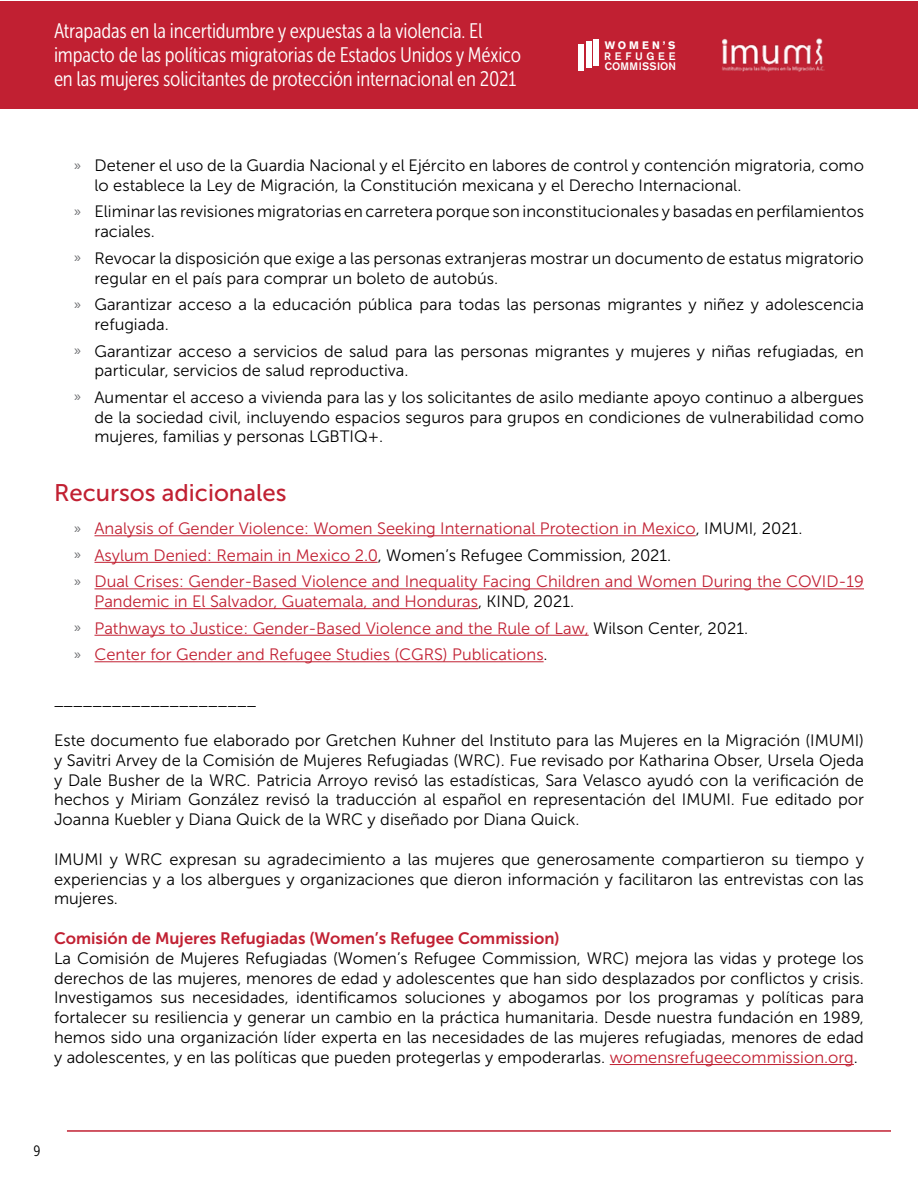
<style>
.page{position:relative;width:918px;height:1188px;background:#fff}
.page>*{position:absolute;margin:0;border:0;box-sizing:border-box;transform-origin:0 0}
.Heading_2{font:24px "Museo Sans 500";color:#c12032}
.t1{font:21px/24px "Museo Sans Cond 300";letter-spacing:-.01em;color:#fff}
.Body{font:16.5px/19.8px "Museo Sans 300";color:#000}
.t2{font:16.5px/19.8px "Museo Sans 300";color:#c12032}
.Body-2{font:16.5px "Museo Sans 700";color:#c12032}
.t3{font:15px "Museo Sans Cond 300";color:#000}
.t4{font:500 10.8px "Akzidenz Grotesk BE";letter-spacing:.02em;color:#fff}
.t5{font:500 10.8px "Akzidenz Grotesk BE";letter-spacing:.36em;color:#fff}
.t6{font:700 10.8px "Akzidenz Grotesk BE";letter-spacing:.28em;color:#fff}
.s1{font-family:"Myriad Pro";font-size:14.85px;color:#6d6e71}
.s2{color:#000}
.s3{color:#c12032}
</style>
<div class="page">
<hr style="left:94px;top:535px;width:602px;height:1px;background:#c12032">
<hr style="left:94px;top:562px;width:284px;height:1px;background:#c12032">
<hr style="left:94px;top:589px;width:770px;height:1px;background:#c12032">
<hr style="left:94px;top:608px;width:384px;height:1px;background:#c12032">
<hr style="left:94px;top:635px;width:495px;height:1px;background:#c12032">
<hr style="left:94px;top:662px;width:450px;height:1px;background:#c12032">
<hr style="left:610px;top:1064px;width:244px;height:1px;background:#c12032">
<div style="left:0;top:1px;width:917px;height:107px;background:#c12032"></div>
<div style="left:586px;top:42px;width:5px;height:26px;background:#fff"></div>
<div style="left:578px;top:44px;width:6px;height:26px;background:#fff"></div>
<div style="left:593px;top:39px;width:6px;height:27px;background:#fff"></div>
<img style="left:722px;top:38px;width:103px;height:34px">
<hr style="left:67px;top:1130px;width:824px;height:2px;background:#c12032">
<p class="t1" style="left:54px;top:19px;width:469px">Atrapadas en la incertidumbre y expuestas a la violencia. El impacto de las políticas migratorias de Estados Unidos y México en las mujeres solicitantes de protección internacional en 2021</p>
<p class="t6" style="left:605px;top:39px;width:72px">WOMEN’S</p>
<p class="t5" style="left:604px;top:49px;width:73px">REFUGEE</p>
<p class="t4" style="left:605px;top:60px;width:73px">COMMISSION</p>
<p class="Body" style="left:94px;top:156px;width:771px;text-indent:-20px"><span class="s1">»</span> Detener el uso de la Guardia Nacional y el Ejército en labores de control y contención migratoria, como lo establece la Ley de Migración, la Constitución mexicana y el Derecho Internacional.</p>
<p class="Body" style="left:94px;top:202px;width:771px;text-indent:-20px"><span class="s1">»</span> Eliminar las revisiones migratorias en carretera porque son inconstitucionales y basadas en perfilamientos raciales.</p>
<p class="Body" style="left:94px;top:248px;width:771px;text-indent:-20px"><span class="s1">»</span> Revocar la disposición que exige a las personas extranjeras mostrar un documento de estatus migratorio regular en el país para comprar un boleto de autobús.</p>
<p class="Body" style="left:94px;top:295px;width:771px;text-indent:-20px"><span class="s1">»</span> Garantizar acceso a la educación pública para todas las personas migrantes y niñez y adolescencia refugiada.</p>
<p class="Body" style="left:94px;top:341px;width:771px;text-indent:-20px"><span class="s1">»</span> Garantizar acceso a servicios de salud para las personas migrantes y mujeres y niñas refugiadas, en particular, servicios de salud reproductiva.</p>
<p class="Body" style="left:94px;top:387px;width:771px;text-align:justify;text-indent:-20px"><span class="s1">»</span> Aumentar el acceso a vivienda para las y los solicitantes de asilo mediante apoyo continuo a albergues de la sociedad civil, incluyendo espacios seguros para grupos en condiciones de vulnerabilidad como mujeres, familias y personas LGBTIQ+.</p>
<p class="Heading_2" style="left:54px;top:479px;width:234px">Recursos adicionales</p>
<p class="t2" style="left:74px;top:519px;width:730px"><span class="s1">»</span> Analysis of Gender Violence: Women Seeking International Protection in Mexico<span class="s2">, IMUMI, 2021.</span></p>
<p class="Body" style="left:74px;top:545px;width:599px"><span class="s1">»</span> <span class="s3">Asylum Denied: Remain in Mexico 2.0</span>, Women’s Refugee Commission, 2021.</p>
<p class="t2" style="left:94px;top:572px;width:771px;text-indent:-20px"><span class="s1">»</span> Dual Crises: Gender-Based Violence and Inequality Facing Children and Women During the COVID-19<br>Pandemic in El Salvador, Guatemala, and Honduras<span class="s2">, KIND, 2021.</span></p>
<p class="t2" style="left:74px;top:618px;width:675px"><span class="s1">»</span> Pathways to Justice: Gender-Based Violence and the Rule of Law, <span class="s2">Wilson Center, 2021.</span></p>
<p class="t2" style="left:74px;top:645px;width:475px"><span class="s1">»</span> Center for Gender and Refugee Studies (CGRS) Publications<span class="s2">.</span></p>
<p class="Body" style="left:54px;top:691px;width:204px">_____________________</p>
<p class="Body" style="left:54px;top:731px;width:812px;text-align:justify">Este documento fue elaborado por Gretchen Kuhner del Instituto para las Mujeres en la Migración (IMUMI) y Savitri Arvey de la Comisión de Mujeres Refugiadas (WRC). Fue revisado por Katharina Obser, Ursela Ojeda y Dale Busher de la WRC. Patricia Arroyo revisó las estadísticas, Sara Velasco ayudó con la verificación de hechos y Miriam González revisó la traducción al español en representación del IMUMI. Fue editado por Joanna Kuebler y Diana Quick de la WRC y diseñado por Diana Quick.</p>
<p class="Body" style="left:54px;top:849px;width:812px;text-align:justify">IMUMI y WRC expresan su agradecimiento a las mujeres que generosamente compartieron su tiempo y experiencias y a los albergues y organizaciones que dieron información y facilitaron las entrevistas con las mujeres.</p>
<p class="Body-2" style="left:54px;top:929px;width:507px">Comisión de Mujeres Refugiadas (Women’s Refugee Commission)</p>
<p class="Body" style="left:54px;top:948px;width:812px;text-align:justify">La Comisión de Mujeres Refugiadas (Women’s Refugee Commission, WRC) mejora las vidas y protege los derechos de las mujeres, menores de edad y adolescentes que han sido desplazados por conflictos y crisis.<br>Investigamos sus necesidades, identificamos soluciones y abogamos por los programas y políticas para fortalecer su resiliencia y generar un cambio en la práctica humanitaria. Desde nuestra fundación en 1989, hemos sido una organización líder experta en las necesidades de las mujeres refugiadas, menores de edad y adolescentes, y en las políticas que pueden protegerlas y empoderarlas. <span class="s3">womensrefugeecommission.org</span>.</p>
<p class="t3" style="left:33px;top:1143px;width:9px">9</p>
</div>
